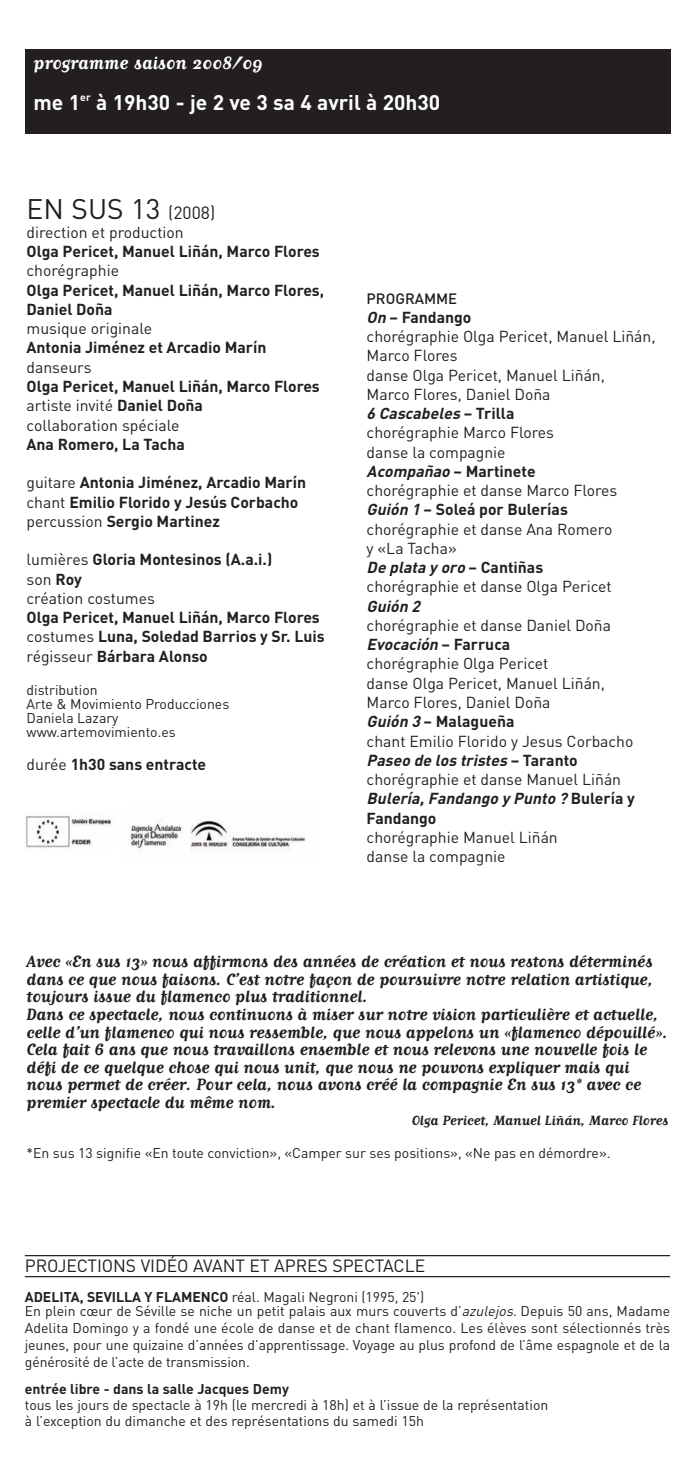
<style>
.page{position:relative;width:695px;height:1474px;background:#fff}
.page>*{position:absolute;margin:0;border:0;box-sizing:border-box;transform-origin:0 0}
.t1{font:28px "DIN";color:#231f20}
.t2{font:700 21px "DIN";color:#fff}
.t3{font:700 21px "Matrix Script";color:#fff}
.t4{font:700 19.25px/17.5px "Matrix Script";letter-spacing:-.005em;color:#231f20}
.t5{font:17.5px "DIN";letter-spacing:-.005em;color:#231f20}
.t6{font:15.75px/19.2px "DIN";color:#231f20}
.t7{font:700 15.75px/19.2px "DIN";color:#231f20}
.t8{font:700 15.75px "Matrix Script";color:#231f20}
.t9{font:italic 700 15.75px "DIN";color:#231f20}
.t10{font:500 14.88px "DIN";color:#231f20}
.t11{font:14px/14px "DIN";color:#231f20}
.t12{font:700 14px "DIN";color:#231f20}
.s1{font-size:17.5px}
.s2{font-weight:400}
.s3{font-weight:700}
.s4{font-weight:700;font-style:italic}
.s5{font-style:italic}
</style>
<div class="page">
<div style="left:25px;top:50px;width:645px;height:84px;background:#231f20"></div>
<hr style="left:25px;top:1254px;width:645px;height:2px;background:#231f20">
<hr style="left:25px;top:1275px;width:645px;height:2px;background:#231f20">
<img style="left:25px;top:812px;width:87px;height:36px">
<img style="left:129px;top:819px;width:176px;height:33px">
<h2 class="t3" style="left:34px;top:56px;width:231px">programme saison 2008/09</h2>
<h2 class="t2" style="left:34px;top:94px;width:408px">me 1<sup>er</sup> à 19h30 - je 2 ve 3 sa 4 avril à 20h30</h2>
<h1 class="t1" style="left:27px;top:198px;width:190px">EN SUS 13 <span class="s1">(2008)</span></h1>
<p class="t6" style="left:27px;top:224px;width:159px">direction et production</p>
<p class="t7" style="left:27px;top:243px;width:295px">Olga Pericet, Manuel Liñán, Marco Flores</p>
<p class="t6" style="left:27px;top:263px;width:94px">chorégraphie</p>
<p class="t7" style="left:27px;top:282px;width:299px">Olga Pericet, Manuel Liñán, Marco Flores,<br>Daniel Doña</p>
<p class="t6" style="left:27px;top:320px;width:127px">musique originale</p>
<p class="t7" style="left:27px;top:340px;width:241px">Antonia Jiménez et Arcadio Marín</p>
<p class="t6" style="left:27px;top:359px;width:66px">danseurs</p>
<p class="t7" style="left:27px;top:378px;width:295px">Olga Pericet, Manuel Liñán, Marco Flores <span class="s2">artiste invité</span> Daniel Doña<br><span class="s2">collaboration spéciale</span></p>
<p class="t7" style="left:27px;top:436px;width:160px">Ana Romero, La Tacha</p>
<p class="t7" style="left:27px;top:474px;width:281px"><span class="s2">guitare</span> Antonia Jiménez, Arcadio Marín <span class="s2">chant</span> Emilio Florido y Jesús Corbacho <span class="s2">percussion</span> Sergio Martinez</p>
<p class="t6" style="left:27px;top:551px;width:247px">lumières <span class="s3">Gloria Montesinos (A.a.i.) </span>son <span class="s3">Roy<br></span>création costumes</p>
<p class="t7" style="left:27px;top:609px;width:299px">Olga Pericet, Manuel Liñán, Marco Flores <span class="s2">costumes</span> Luna, Soledad Barrios y Sr. Luis <span class="s2">régisseur</span> Bárbara Alonso</p>
<p class="t11" style="left:27px;top:684px;width:204px">distribution<br>Arte &amp; Movimiento Producciones<br>Daniela Lazary www.artemovimiento.es</p>
<p class="t7" style="left:27px;top:756px;width:181px"><span class="s2">durée</span> 1h30 sans entracte</p>
<p class="t10" style="left:366px;top:293px;width:92px">PROGRAMME</p>
<p class="t6" style="left:366px;top:309px;width:290px"><span class="s4">On</span><span class="s3">– Fandango<br></span>chorégraphie Olga Pericet, Manuel Liñán,<br>Marco Flores<br>danse Olga Pericet, Manuel Liñán,<br>Marco Flores, Daniel Doña<br><span class="s4">6 Cascabeles</span> <span class="s3">– T r i l l a<br></span>chorégraphie Marco Flores<br>danse la compagnie<br><span class="s4">Acompañao</span><span class="s3">– Martinete<br></span>chorégraphie et danse Marco Flores<br><span class="s4">Guión 1</span><span class="s3">– Soleá por Bulerías </span>chorégraphie et danse Ana Romero<br>y «La Tacha»<br><span class="s4">De plata y oro</span><span class="s3">– Cantiñas<br></span>chorégraphie et danse Olga Pericet</p>
<p class="t9" style="left:366px;top:600px;width:58px">Guión 2</p>
<p class="t6" style="left:366px;top:617px;width:270px">chorégraphie et danse Daniel Doña<br><span class="s4">Evocación</span> <span class="s3">– F a r r u c a<br></span>chorégraphie Olga Pericet<br>danse Olga Pericet, Manuel Liñán,<br>Marco Flores, Daniel Doña<br><span class="s4">Guión 3</span><span class="s3">– Malagueña<br></span>chant Emilio Florido y Jesus Corbacho<br><span class="s4">Paseo de los tristes</span> <span class="s3">– Ta r a n t o </span>chorégraphie et danse Manuel Liñán<br><span class="s4">Bulería,Fandango y Punto ?</span> <span class="s3">B u l e r í a y<br>Fandango</span></p>
<p class="t6" style="left:366px;top:829px;width:193px">chorégraphie Manuel Liñán danse la compagnie</p>
<p class="t4" style="left:27px;top:954px;width:642px">Avec «En sus 13» nous affirmons des années de création et nous restons déterminés dans ce que nous faisons. C’est notre façon de poursuivre notre relation artistique, toujours issue du flamenco plus traditionnel.<br>Dans ce spectacle, nous continuons à miser sur notre vision particulière et actuelle, celle d’un flamenco qui nous ressemble, que nous appelons un «flamenco dépouillé».<br>Cela fait 6 ans que nous travaillons ensemble et nous relevons une nouvelle fois le défi de ce quelque chose qui nous unit, que nous ne pouvons expliquer mais qui nous permet de créer. Pour cela, nous avons créé la compagnie En sus 13* avec ce premier spectacle du même nom.</p>
<p class="t8" style="left:412px;top:1115px;width:258px">Olga Pericet, Manuel Liñán, Marco Flores</p>
<p class="t11" style="left:27px;top:1147px;width:585px">*En sus 13 signifie «En toute conviction», «Camper sur ses positions», «Ne pas en démordre».</p>
<p class="t5" style="left:25px;top:1259px;width:402px">PROJECTIONS VIDÉO AVANT ET APRES SPECTACLE</p>
<p class="t11" style="left:25px;top:1291px;width:646px"><span class="s3">ADELITA, SEVILLA Y FLAMENCO</span> réal. Magali Negroni (1995, 25')<br>En plein cœur de Séville se niche un petit palais aux murs couverts d’<span class="s5">azulejos</span>. Depuis 50 ans, Madame</p>
<p class="t11" style="left:25px;top:1320px;width:646px;line-height:16.8px;text-align:justify">Adelita Domingo y a fondé une école de danse et de chant flamenco. Les élèves sont sélectionnés très jeunes, pour une quizaine d’années d’apprentissage. Voyage au plus profond de l’âme espagnole et de la générosité de l’acte de transmission.</p>
<p class="t12" style="left:25px;top:1384px;width:265px">entrée libre - dans la salle Jacques Demy</p>
<p class="t11" style="left:25px;top:1398px;width:525px;line-height:15.8px">tous les jours de spectacle à 19h (le mercredi à 18h) et à l’issue de la représentation à l’exception du dimanche et des représentations du samedi 15h</p>
</div>
